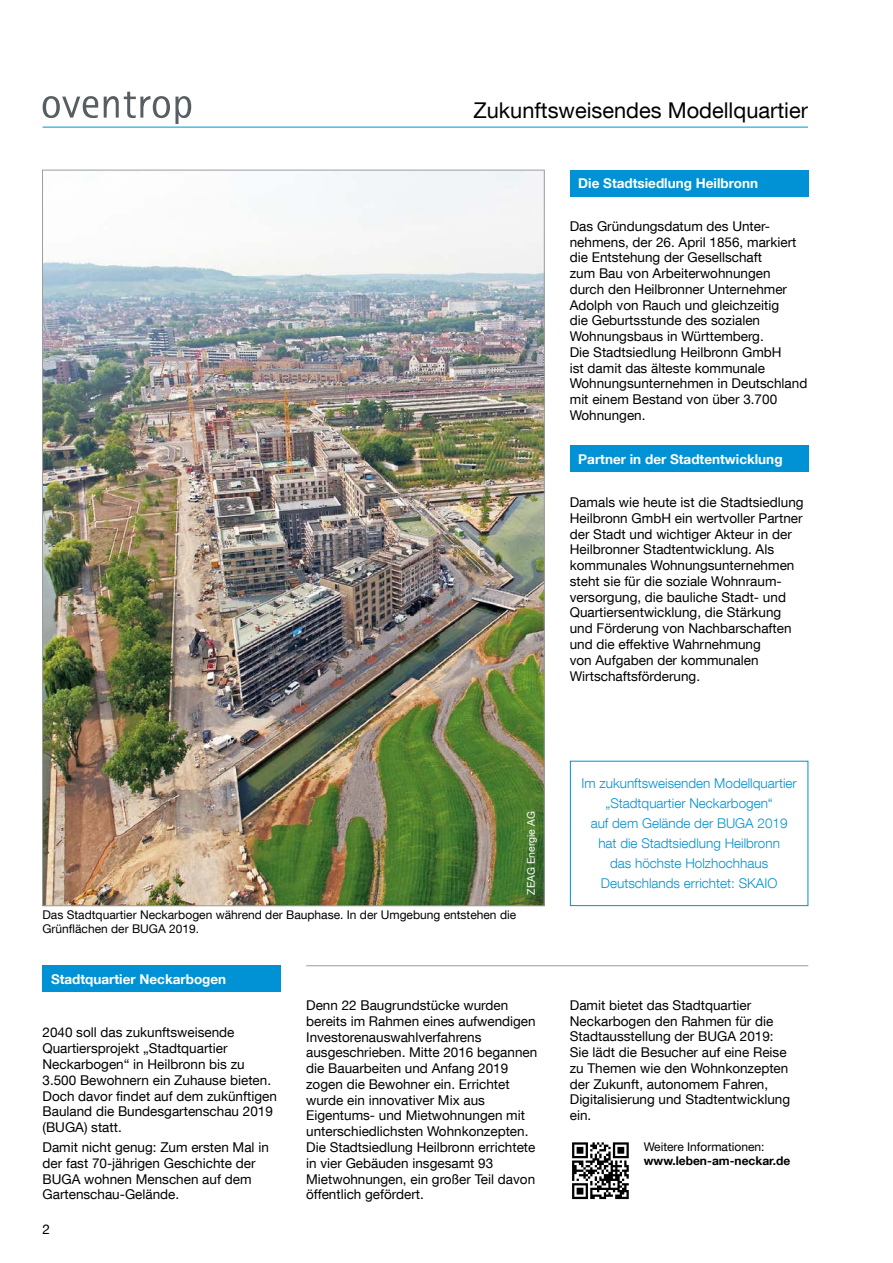
<style>
.page{position:relative;width:893px;height:1263px;background:#fff}
.page>*{position:absolute;margin:0;border:0;box-sizing:border-box;transform-origin:0 0}
.t1{font:21.75px "Helvetica Neue LT Com";color:#000}
.t2{font:13.5px/15.8px "Helvetica Neue LT Com";color:#000}
.t3{font:300 13.5px/20px "Helvetica Neue LT Com";color:#0092d4;text-align:center}
.t4{font:700 13.5px "Helvetica Neue LT Com";color:#fff}
.t5{font:12px/14.2px "Helvetica Neue LT Com";color:#000}
.t6{font:700 12px "Helvetica Neue LT Com";color:#000}
.t7{font:10.5px "Helvetica Neue LT Com";color:#fff}
</style>
<div class="page">
<hr style="left:43px;top:127px;width:765px;height:1px;background:#0092d4">
<svg style="left:43px;top:92px;width:148px;height:32px"></svg>
<div style="left:43px;top:965px;width:238px;height:27px;background:#0092d4"></div>
<img style="left:44px;top:172px;width:499px;height:732px">
<div style="left:570px;top:170px;width:238px;height:27px;background:#0092d4"></div>
<div style="left:570px;top:445px;width:238px;height:27px;background:#0092d4"></div>
<div style="left:570px;top:761px;width:238px;height:145px;border:1px solid #0092d4"></div>
<svg style="left:572px;top:1199px;width:57px;height:1px"></svg>
<svg style="left:572px;top:1142px;width:57px;height:57px"></svg>
<hr style="left:306px;top:965px;width:502px;height:1px;background:#9c9d9d">
<h1 class="t1" style="left:474px;top:97px;width:336px">Zukunftsweisendes Modellquartier</h1>
<p class="t4" style="left:578px;top:175px;width:181px">Die Stadtsiedlung Heilbronn</p>
<p class="t2" style="left:570px;top:218px;width:239px">Das Gründungsdatum des Unter&shy;nehmens, der 26. April 1856, markiert die Entstehung der Gesellschaft<br>zum Bau von Arbeiterwohnungen durch den Heilbronner Unternehmer<br>Adolph von Rauch und gleichzeitig<br>die Geburtsstunde des sozialen<br>Wohnungsbaus in Württemberg.<br>Die Stadtsiedlung Heilbronn GmbH<br>ist damit das älteste kommunale<br>Wohnungsunternehmen in Deutschland mit einem Bestand von über 3.700<br>Wohnungen.</p>
<p class="t4" style="left:578px;top:450px;width:206px">Partner in der Stadtentwicklung</p>
<p class="t2" style="left:570px;top:494px;width:235px">Damals wie heute ist die Stadtsiedlung Heilbronn GmbH ein wertvoller Partner der Stadt und wichtiger Akteur in der Heilbronner Stadtentwicklung. Als kommunales Wohnungsunternehmen steht sie für die soziale Wohnraum&shy;versorgung, die bauliche Stadt- und Quartiersentwicklung, die Stärkung und Förderung von Nachbarschaften und die effektive Wahrnehmung<br>von Aufgaben der kommunalen Wirtschaftsförderung.</p>
<p class="t5" style="left:43px;top:907px;width:475px">Das Stadtquartier Neckarbogen während der Bauphase. In der Umgebung entstehen die<br>Grünflächen der BUGA 2019.</p>
<p class="t7" style="left:525px;top:895px;width:85px;rotate:-90deg">ZEAG Energie AG</p>
<p class="t4" style="left:51px;top:970px;width:177px">Stadtquartier Neckarbogen</p>
<p class="t3" style="left:581px;top:773px;width:217px">Im zukunftsweisenden Modellquartier „Stadtquartier Neckarbogen“<br>auf dem Gelände der BUGA 2019 hat die Stadtsiedlung Heilbronn<br>das höchste Holzhochhaus<br>Deutschlands errichtet: SKAIO</p>
<p class="t2" style="left:43px;top:1024px;width:236px">2040 soll das zukunftsweisende<br>Quartiersprojekt „Stadtquartier<br>Neckarbogen“ in Heilbronn bis zu<br>3.500 Bewohnern ein Zuhause bieten.<br>Doch davor findet auf dem zukünftigen<br>Bauland die Bundesgartenschau 2019 (BUGA) statt.</p>
<p class="t2" style="left:43px;top:1139px;width:228px">Damit nicht genug: Zum ersten Mal in der fast 70-jährigen Geschichte der<br>BUGA wohnen Menschen auf dem<br>Gartenschau-Gelände.</p>
<p class="t2" style="left:43px;top:1221px;width:9px">2</p>
<p class="t2" style="left:306px;top:997px;width:233px">Denn 22 Baugrundstücke wurden bereits im Rahmen eines aufwendigen Investorenauswahlverfahrens ausgeschrieben. Mitte 2016 begannen die Bauarbeiten und Anfang 2019 zogen die Bewohner ein. Errichtet wurde ein innovativer Mix aus Eigentums- und Mietwohnungen mit unterschiedlichsten Wohnkonzepten.<br>Die Stadtsiedlung Heilbronn errichtete in vier Gebäuden insgesamt 93<br>Mietwohnungen, ein großer Teil davon öffentlich gefördert.</p>
<p class="t2" style="left:570px;top:997px;width:222px">Damit bietet das Stadtquartier<br>Neckarbogen den Rahmen für die<br>Stadtausstellung der BUGA 2019:<br>Sie lädt die Besucher auf eine Reise zu Themen wie den Wohnkonzepten der Zukunft, autonomem Fahren,<br>Digitalisierung und Stadtentwicklung ein.</p>
<p class="t5" style="left:644px;top:1139px;width:122px">Weitere Informationen:</p>
<p class="t6" style="left:644px;top:1153px;width:148px">www.leben-am-neckar.de</p>
</div>
